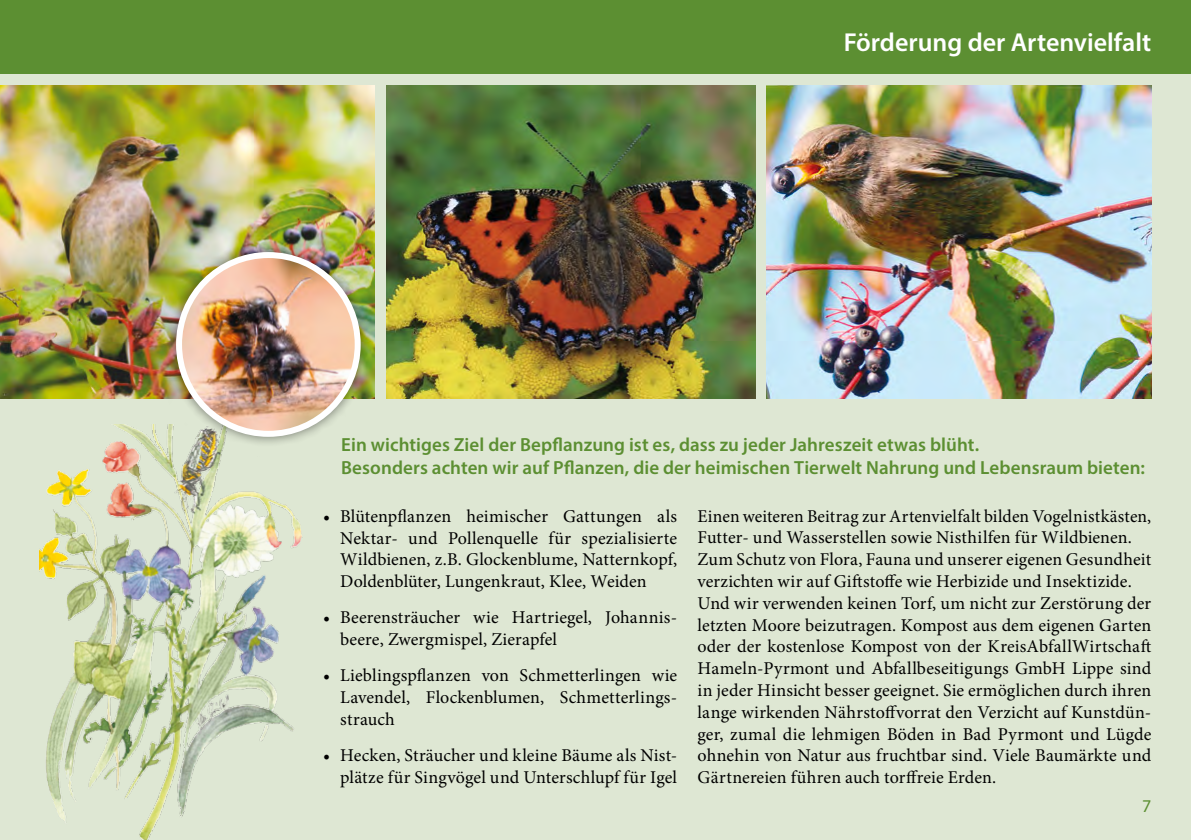
<style>
.page{position:relative;width:1191px;height:840px;background:#fff}
.page>*{position:absolute;margin:0;border:0;box-sizing:border-box;transform-origin:0 0}
.t1{font:600 26px "Myriad Pro";color:#fff}
.t2{font:600 19px/22.8px "Myriad Pro";letter-spacing:.005em;color:#5c8f32}
.t3{font:18px/21.8px "Minion Pro";letter-spacing:.005em;color:#000;text-align:justify}
.t4{font:18px "Myriad Pro";color:#5c8f32}
</style>
<div class="page">
<div style="left:0;top:0;width:1191px;height:839px;background:#dee7d3"></div>
<div style="left:0;top:0;width:1191px;height:74px;background:#5c8f32"></div>
<img style="left:766px;top:85px;width:385px;height:313px">
<img style="left:386px;top:85px;width:369px;height:313px">
<img style="left:0;top:85px;width:374px;height:313px">
<img style="left:40px;top:424px;width:263px;height:415px">
<div style="left:164px;top:240px;width:207px;height:207px;background:#000;opacity:.5"></div>
<img style="left:179px;top:255px;width:179px;height:178px;border-radius:89px">
<div style="left:176px;top:252px;width:185px;height:184px;border:6px solid #fff;border-radius:50%"></div>
<h1 class="t1" style="left:843px;top:26px;width:309px">Förderung der Artenvielfalt</h1>
<p class="t2" style="left:341px;top:432px;width:805px">Ein wichtiges Ziel der Bepflanzung ist es, dass zu jeder Jahreszeit etwas blüht.<br>Besonders achten wir auf Pflanzen, die der heimischen Tierwelt Nahrung und Lebensraum bieten:</p>
<p class="t3" style="left:340px;top:504px;width:338px;text-indent:-17px">• Blütenpflanzen heimischer Gattungen als Nektar- und Pollenquelle für spezialisierte Wildbienen, z.B. Glockenblume, Natternkopf, Doldenblüter, Lungenkraut, Klee, Weiden</p>
<p class="t3" style="left:340px;top:606px;width:336px;text-indent:-17px">• Beerensträucher wie Hartriegel, Johannis&shy;beere, Zwergmispel, Zierapfel</p>
<p class="t3" style="left:340px;top:664px;width:338px;text-indent:-17px">• Lieblingspflanzen von Schmetterlingen wie Lavendel, Flockenblumen, Schmetterlings&shy;strauch</p>
<p class="t3" style="left:323px;top:744px;width:355px;text-align:right">• Hecken, Sträucher und kleine Bäume als Nist&shy;plätze für Singvögel und Unterschlupf für Igel</p>
<p class="t3" style="left:697px;top:504px;width:455px;text-align:left">Einen weiteren Beitrag zur Artenvielfalt bilden Vogelnistkästen, Futter- und Wasserstellen sowie Nisthilfen für Wildbienen.<br>Zum Schutz von Flora, Fauna und unserer eigenen Gesundheit verzichten wir auf Giftstoffe wie Herbizide und Insektizide.<br>Und wir verwenden keinen Torf, um nicht zur Zerstörung der letzten Moore beizutragen. Kompost aus dem eigenen Garten oder der kostenlose Kompost von der KreisAbfallWirtschaft Hameln-Pyrmont und Abfallbeseitigungs GmbH Lippe sind in jeder Hinsicht besser geeignet. Sie ermöglichen durch ihren lange wirkenden Nährstoffvorrat den Verzicht auf Kunstdün&shy;ger, zumal die lehmigen Böden in Bad Pyrmont und Lügde ohnehin von Natur aus fruchtbar sind. Viele Baumärkte und Gärtnereien führen auch torffreie Erden.</p>
<p class="t4" style="left:1142px;top:794px;width:11px">7</p>
</div>
